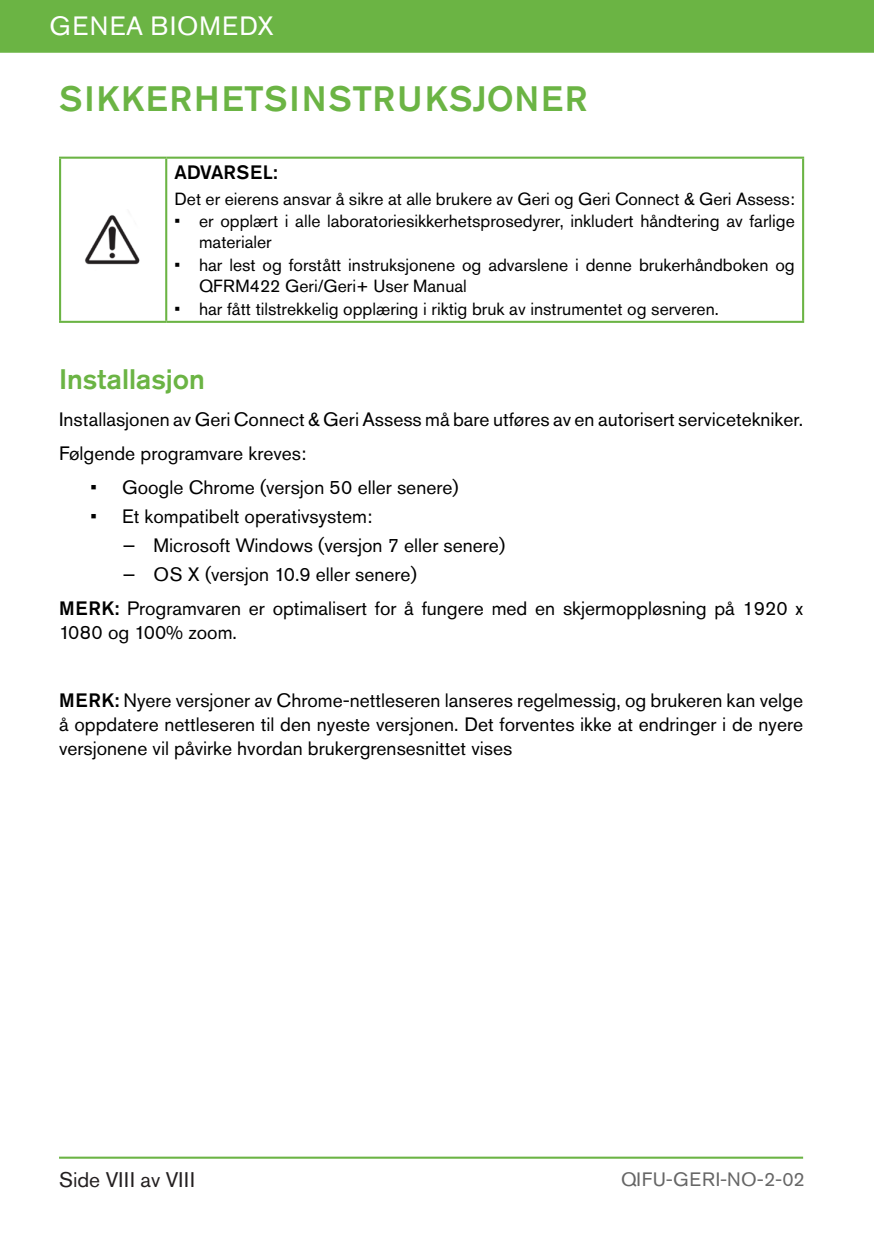
<style>
.page{position:relative;width:874px;height:1241px;background:#fff}
.page>*{position:absolute;margin:0;border:0;box-sizing:border-box;transform-origin:0 0}
.H1_INTRO{font:500 35px "Akzidenz Grotesk Std";letter-spacing:.055em;color:#6bb444}
.H2_INTRO{font:500 28px "Akzidenz Grotesk Std";color:#6bb444}
.t1{font:26.25px "Akzidenz Grotesk Std";letter-spacing:.055em;color:#fff}
.t2{font:21px "Akzidenz Grotesk Std";color:#231f20}
.t3{font:19.25px/23.6px "Akzidenz Grotesk Std";color:#000}
.t4{font:19.25px "Akzidenz Grotesk Std";letter-spacing:.03em;color:#666}
.WARNING_TABLE_BOLD{font:500 19.25px "Akzidenz Grotesk Std";color:#000}
.TABLE_TEXT{font:17.5px/21px "Akzidenz Grotesk Std";color:#000}
.s1{font-weight:500}
</style>
<div class="page">
<div style="left:0;top:0;width:873px;height:53px;background:#6bb444"></div>
<hr style="left:59px;top:1156px;width:743px;height:2px;background:#6bb444">
<hr style="left:59px;top:157px;width:107px;height:2px;background:#6bb444">
<hr style="left:59px;top:159px;width:2px;height:162px;background:#6bb444">
<hr style="left:166px;top:157px;width:637px;height:2px;background:#6bb444">
<hr style="left:801px;top:159px;width:2px;height:162px;background:#6bb444">
<hr style="left:59px;top:321px;width:107px;height:2px;background:#6bb444">
<hr style="left:166px;top:321px;width:637px;height:2px;background:#6bb444">
<hr style="left:165px;top:159px;width:2px;height:162px;background:#6bb444">
<img style="left:85px;top:215px;width:55px;height:50px">
<h3 class="t1" style="left:50px;top:11px;width:225px">GENEA BIOMEDX</h3>
<p class="H1_INTRO" style="left:59px;top:77px;width:529px">SIKKERHETSINSTRUKSJONER</p>
<p class="WARNING_TABLE_BOLD" style="left:174px;top:160px;width:105px">ADVARSEL:</p>
<p class="TABLE_TEXT" style="left:174px;top:188px;width:621px">Det er eierens ansvar å sikre at alle brukere av Geri og Geri Connect &amp; Geri Assess:</p>
<p class="TABLE_TEXT" style="left:199px;top:210px;width:597px;text-indent:-24px">• er opplært i alle laboratoriesikkerhetsprosedyrer, inkludert håndtering av farlige materialer</p>
<p class="TABLE_TEXT" style="left:199px;top:254px;width:597px;text-indent:-24px">• har lest og forstått instruksjonene og advarslene i denne brukerhåndboken og<br>QFRM422 Geri/Geri+ User Manual</p>
<p class="TABLE_TEXT" style="left:174px;top:298px;width:545px">• har fått tilstrekkelig opplæring i riktig bruk av instrumentet og serveren.</p>
<p class="H2_INTRO" style="left:59px;top:361px;width:147px">Installasjon</p>
<p class="t3" style="left:59px;top:407px;width:745px">Installasjonen av Geri Connect &amp; Geri Assess må bare utføres av en autorisert servicetekniker.</p>
<p class="t3" style="left:59px;top:441px;width:249px">Følgende programvare kreves:</p>
<p class="t3" style="left:90px;top:475px;width:369px">• Google Chrome (versjon 50 eller senere)</p>
<p class="t3" style="left:90px;top:504px;width:283px">• Et kompatibelt operativsystem:</p>
<p class="t3" style="left:122px;top:533px;width:384px">− Microsoft Windows (versjon 7 eller senere)</p>
<p class="t3" style="left:122px;top:562px;width:296px">− OS X (versjon 10.9 eller senere)</p>
<p class="t3" style="left:59px;top:596px;width:745px"><span class="s1">MERK:</span> Programvaren er optimalisert for å fungere med en skjermoppløsning på 1920 x<br>1080 og 100% zoom.</p>
<p class="t3" style="left:59px;top:688px;width:745px;text-align:justify"><span class="s1">MERK:</span> Nyere versjoner av Chrome-nettleseren lanseres regelmessig, og brukeren kan velge å oppdatere nettleseren til den nyeste versjonen. Det forventes ikke at endringer i de nyere versjonene vil påvirke hvordan brukergrensesnittet vises</p>
<p class="t2" style="left:59px;top:1167px;width:137px">Side VIII av VIII</p>
<p class="t4" style="left:620px;top:1167px;width:185px">QIFU-GERI-NO-2-02</p>
</div>
